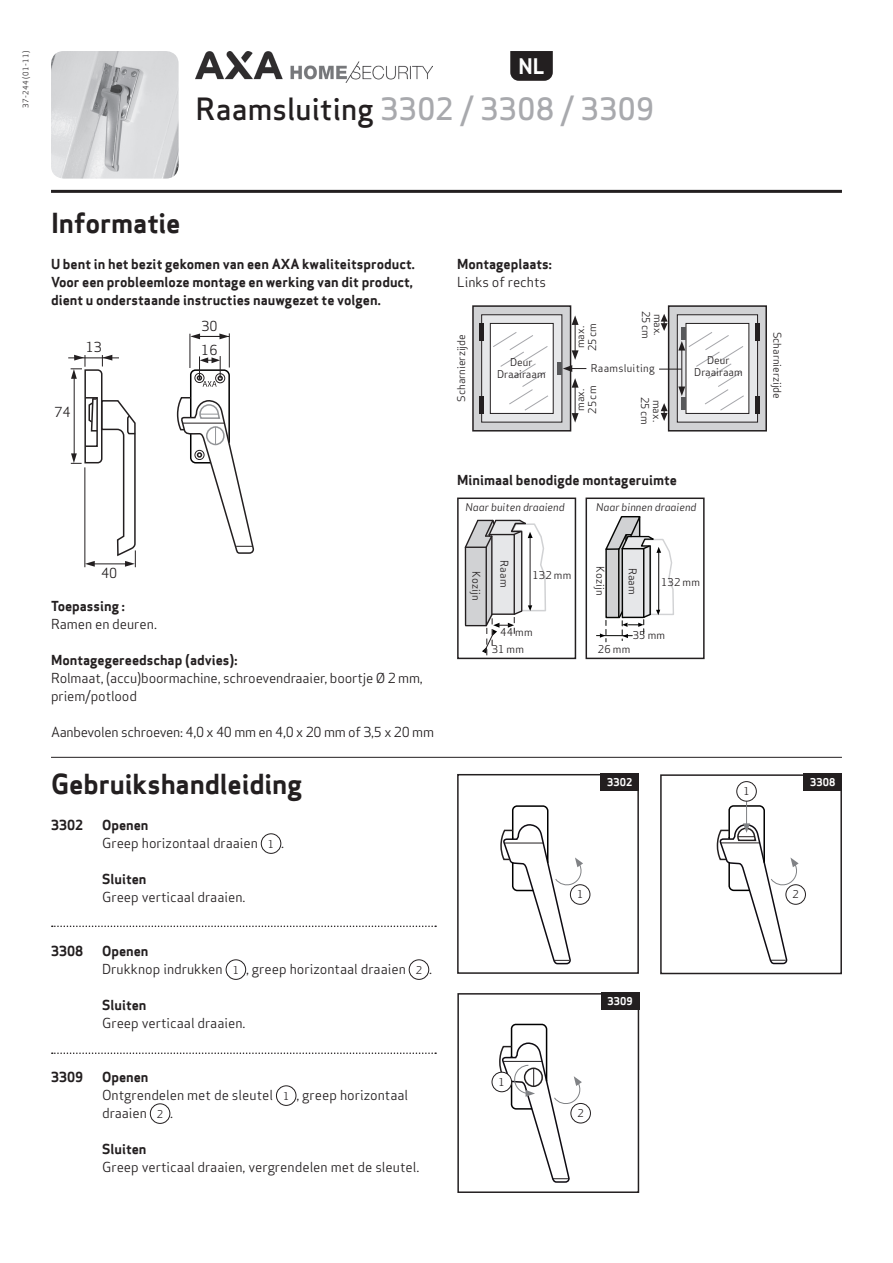
<style>
.page{position:relative;width:893px;height:1263px;background:#fff}
.page>*{position:absolute;margin:0;border:0;box-sizing:border-box;transform-origin:0 0}
.t1{font:500 30px "Apex Sans";letter-spacing:.01em;color:#a8a9ad}
.t2{font:700 27px "Apex Sans";letter-spacing:-.005em;color:#231f20}
.t3{font:700 21px "Apex Sans";color:#fff}
.t4{font:13.5px/18px "Apex Sans";color:#231f20}
.t5{font:700 13.5px/18px "Apex Sans";color:#231f20}
.t6{font:13.5px "Apex Sans";letter-spacing:-.02em;color:#231f20}
.t7{font:13.5px "Apex Sans Book T";color:#231f20}
.t8{font:10.5px/12px "Apex Sans";color:#231f20;text-align:center}
.t9{font:italic 10.5px "Apex Sans";color:#231f20}
.t10{font:700 10.5px "Apex Sans";color:#fff}
.t11{font:10.5px "Apex Sans";letter-spacing:.025em;color:#231f20}
.t12{font:7.5px "Apex Sans";letter-spacing:.05em;color:#231f20}
.s1{color:#231f20}
.s2{font-weight:700}
.s3{font-size:10.5px}
</style>
<div class="page">
<hr style="left:51px;top:190px;width:791px;height:3px;background:#231f20">
<hr style="left:51px;top:757px;width:791px;height:1px;background:#231f20">
<svg style="left:510px;top:51px;width:43px;height:30px"></svg>
<img style="left:196px;top:51px;width:236px;height:31px">
<svg style="left:464px;top:519px;width:82px;height:137px"></svg>
<hr style="left:596px;top:635px;width:36px;height:1px;background:#040503">
<svg style="left:600px;top:516px;width:74px;height:126px"></svg>
<div style="left:457px;top:497px;width:119px;height:162px;border:2px solid #231f20"></div>
<div style="left:585px;top:497px;width:120px;height:162px;border:2px solid #231f20"></div>
<div style="left:261px;top:833px;width:20px;height:21px;border:1px solid #231f20;border-radius:50%"></div>
<div style="left:226px;top:959px;width:20px;height:21px;border:1px solid #231f20;border-radius:50%"></div>
<div style="left:409px;top:959px;width:20px;height:21px;border:1px solid #231f20;border-radius:50%"></div>
<div style="left:276px;top:1085px;width:20px;height:21px;border:1px solid #231f20;border-radius:50%"></div>
<div style="left:150px;top:1103px;width:20px;height:21px;border:1px solid #231f20;border-radius:50%"></div>
<div style="left:457px;top:774px;width:182px;height:200px;border:2px solid #231f20"></div>
<div style="left:660px;top:774px;width:182px;height:200px;border:2px solid #231f20"></div>
<div style="left:457px;top:993px;width:182px;height:200px;border:2px solid #231f20"></div>
<div style="left:601px;top:774px;width:38px;height:17px;background:#231f20"></div>
<div style="left:804px;top:774px;width:38px;height:17px;background:#231f20"></div>
<div style="left:601px;top:993px;width:38px;height:17px;background:#231f20"></div>
<div style="left:492px;top:1072px;width:20px;height:20px;border:1px solid #231f20;border-radius:50%"></div>
<svg style="left:786px;top:885px;width:19px;height:19px"></svg>
<div style="left:785px;top:884px;width:21px;height:21px;border:1px solid #231f20;border-radius:50%"></div>
<div style="left:570px;top:1103px;width:21px;height:20px;border:1px solid #231f20;border-radius:50%"></div>
<svg style="left:570px;top:885px;width:20px;height:19px"></svg>
<div style="left:570px;top:884px;width:20px;height:21px;border:1px solid #231f20;border-radius:50%"></div>
<svg style="left:500px;top:806px;width:84px;height:159px"></svg>
<svg style="left:716px;top:801px;width:83px;height:164px"></svg>
<svg style="left:498px;top:1024px;width:85px;height:159px"></svg>
<div style="left:736px;top:781px;width:21px;height:20px;border:1px solid #231f20;border-radius:50%"></div>
<svg style="left:52px;top:925px;width:384px;height:2px"></svg>
<svg style="left:52px;top:1052px;width:384px;height:2px"></svg>
<div style="left:669px;top:306px;width:97px;height:125px;background:#d1d2d4"></div>
<div style="left:668px;top:305px;width:99px;height:126px;border:2px solid #231f20"></div>
<svg style="left:745px;top:316px;width:11px;height:104px"></svg>
<div style="left:677px;top:314px;width:81px;height:108px;border:1px solid #231f20"></div>
<div style="left:686px;top:323px;width:63px;height:90px;background:#fff"></div>
<hr style="left:756px;top:323px;width:4px;height:17px;background:#231f20">
<hr style="left:756px;top:396px;width:4px;height:17px;background:#231f20">
<div style="left:473px;top:306px;width:98px;height:125px;background:#d1d2d4"></div>
<div style="left:472px;top:305px;width:99px;height:126px;border:2px solid #231f20"></div>
<div style="left:482px;top:315px;width:80px;height:107px;background:#e6e7e9"></div>
<div style="left:481px;top:314px;width:81px;height:108px;border:1px solid #231f20"></div>
<div style="left:490px;top:323px;width:63px;height:90px;background:#fff"></div>
<div style="left:490px;top:323px;width:64px;height:91px;border:1px solid #231f20"></div>
<svg style="left:493px;top:332px;width:55px;height:79px"></svg>
<div style="left:479px;top:323px;width:5px;height:17px;background:#231f20"></div>
<div style="left:479px;top:396px;width:5px;height:17px;background:#231f20"></div>
<div style="left:557px;top:363px;width:5px;height:12px;background:#57585a"></div>
<hr style="left:575px;top:385px;width:1px;height:30px;background:#231f20">
<svg style="left:572px;top:378px;width:7px;height:10px"></svg>
<svg style="left:572px;top:413px;width:7px;height:10px"></svg>
<hr style="left:575px;top:322px;width:1px;height:31px;background:#231f20">
<svg style="left:572px;top:315px;width:7px;height:10px"></svg>
<svg style="left:563px;top:350px;width:23px;height:22px"></svg>
<svg style="left:659px;top:314px;width:86px;height:107px"></svg>
<hr style="left:190px;top:334px;width:1px;height:34px;background:#231f20">
<hr style="left:229px;top:333px;width:1px;height:34px;background:#231f20">
<svg style="left:190px;top:333px;width:39px;height:6px"></svg>
<hr style="left:68px;top:358px;width:51px;height:1px;background:#231f20">
<svg style="left:71px;top:355px;width:65px;height:212px"></svg>
<svg style="left:176px;top:356px;width:79px;height:198px"></svg>
<img style="left:51px;top:51px;width:128px;height:128px">
<p class="t12" style="left:20px;top:108px;width:59px;rotate:-90deg">37-244 (01-11)</p>
<h3 class="t3" style="left:518px;top:52px;width:27px">NL</h3>
<h1 class="t1" style="left:196px;top:82px;width:460px"><span class="s1">Raamsluiting</span> 3302 / 3308 / 3309</h1>
<h2 class="t2" style="left:51px;top:205px;width:131px">Informatie</h2>
<p class="t5" style="left:51px;top:255px;width:365px">U bent in het bezit gekomen van een AXA kwaliteitsproduct.<br>Voor een probleemloze montage en werking van dit product, dient u onderstaande instructies nauwgezet te volgen.</p>
<p class="t7" style="left:201px;top:317px;width:18px">30</p>
<p class="t7" style="left:86px;top:338px;width:18px">13</p>
<p class="t7" style="left:201px;top:341px;width:18px">16</p>
<p class="t7" style="left:54px;top:403px;width:18px">74</p>
<p class="t7" style="left:101px;top:564px;width:18px">40</p>
<p class="t5" style="left:51px;top:597px;width:75px">Toepassing :</p>
<p class="t4" style="left:51px;top:613px;width:107px">Ramen en deuren.</p>
<p class="t5" style="left:51px;top:651px;width:188px">Montagegereedschap (advies):</p>
<p class="t4" style="left:51px;top:667px;width:373px">Rolmaat, (accu)boormachine, schroevendraaier, boortje Ø 2 mm, priem/potlood</p>
<p class="t6" style="left:51px;top:721px;width:384px">Aanbevolen schroeven: 4,0 x 40 mm en 4,0 x 20 mm of 3,5 x 20 mm</p>
<h2 class="t2" style="left:51px;top:767px;width:253px">Gebruikshandleiding</h2>
<p class="t5" style="left:51px;top:816px;width:34px">3302</p>
<p class="t4" style="left:102px;top:815px;width:184px"><span class="s2">Openen<br></span>Greep horizontaal draaien <span class="s3">1</span> .</p>
<p class="t5" style="left:102px;top:870px;width:46px">Sluiten</p>
<p class="t4" style="left:102px;top:887px;width:145px">Greep verticaal draaien.</p>
<p class="t5" style="left:51px;top:942px;width:34px">3308</p>
<p class="t4" style="left:102px;top:941px;width:332px"><span class="s2">Openen<br></span>Drukknop indrukken <span class="s3">1</span> , greep horizontaal draaien <span class="s3">2</span> .</p>
<p class="t5" style="left:102px;top:996px;width:46px">Sluiten</p>
<p class="t4" style="left:102px;top:1013px;width:145px">Greep verticaal draaien.</p>
<p class="t5" style="left:51px;top:1068px;width:34px">3309</p>
<p class="t4" style="left:102px;top:1067px;width:308px"><span class="s2">Openen<br></span>Ontgrendelen met de sleutel <span class="s3">1</span> , greep horizontaal draaien <span class="s3">2</span> .</p>
<p class="t5" style="left:102px;top:1140px;width:46px">Sluiten</p>
<p class="t4" style="left:102px;top:1157px;width:319px">Greep verticaal draaien, vergrendelen met de sleutel.</p>
<p class="t5" style="left:457px;top:255px;width:96px">Montageplaats:</p>
<p class="t4" style="left:457px;top:271px;width:91px">Links of rechts</p>
<p class="t8" style="left:454px;top:402px;width:69px;rotate:-90deg">Scharnierzijde</p>
<p class="t8" style="left:497px;top:355px;width:50px">Deur<br>Draairaam</p>
<p class="t8" style="left:653px;top:311px;width:29px;rotate:90deg">25 cm</p>
<p class="t8" style="left:665px;top:314px;width:24px;rotate:90deg">max.</p>
<p class="t11" style="left:591px;top:360px;width:65px">Raamsluiting</p>
<p class="t8" style="left:573px;top:351px;width:29px;text-align:left;rotate:-90deg">max.<br>25 cm</p>
<p class="t8" style="left:573px;top:414px;width:29px;text-align:left;rotate:-90deg">max.<br>25 cm</p>
<p class="t8" style="left:652px;top:397px;width:29px;rotate:90deg">25 cm</p>
<p class="t8" style="left:664px;top:400px;width:24px;rotate:90deg">max.</p>
<p class="t8" style="left:694px;top:353px;width:50px">Deur<br>Draairaam</p>
<p class="t5" style="left:457px;top:471px;width:221px">Minimaal benodigde montageruimte</p>
<p class="t9" style="left:466px;top:498px;width:101px">Naar buiten draaiend</p>
<p class="t9" style="left:596px;top:498px;width:102px">Naar binnen draaiend</p>
<p class="t8" style="left:511px;top:560px;width:29px;rotate:90deg">Raam</p>
<p class="t8" style="left:483px;top:571px;width:31px;rotate:90deg">Kozijn</p>
<p class="t8" style="left:607px;top:566px;width:31px;rotate:90deg">Kozijn</p>
<p class="t8" style="left:640px;top:567px;width:29px;rotate:90deg">Raam</p>
<p class="t8" style="left:532px;top:568px;width:40px">132 mm</p>
<p class="t8" style="left:661px;top:575px;width:40px">132 mm</p>
<p class="t8" style="left:500px;top:625px;width:34px">44 mm</p>
<p class="t8" style="left:633px;top:628px;width:34px">35 mm</p>
<p class="t8" style="left:492px;top:642px;width:34px">31 mm</p>
<p class="t8" style="left:598px;top:642px;width:34px">26 mm</p>
<p class="t8" style="left:784px;top:332px;width:69px;rotate:90deg">Scharnierzijde</p>
<p class="t10" style="left:607px;top:776px;width:27px">3302</p>
<p class="t10" style="left:810px;top:776px;width:27px">3308</p>
<p class="t8" style="left:743px;top:784px;width:8px">1</p>
<p class="t8" style="left:577px;top:887px;width:8px">1</p>
<p class="t8" style="left:792px;top:887px;width:8px">2</p>
<p class="t8" style="left:499px;top:1075px;width:8px">1</p>
<p class="t10" style="left:607px;top:994px;width:27px">3309</p>
<p class="t8" style="left:577px;top:1106px;width:8px">2</p>
</div>
